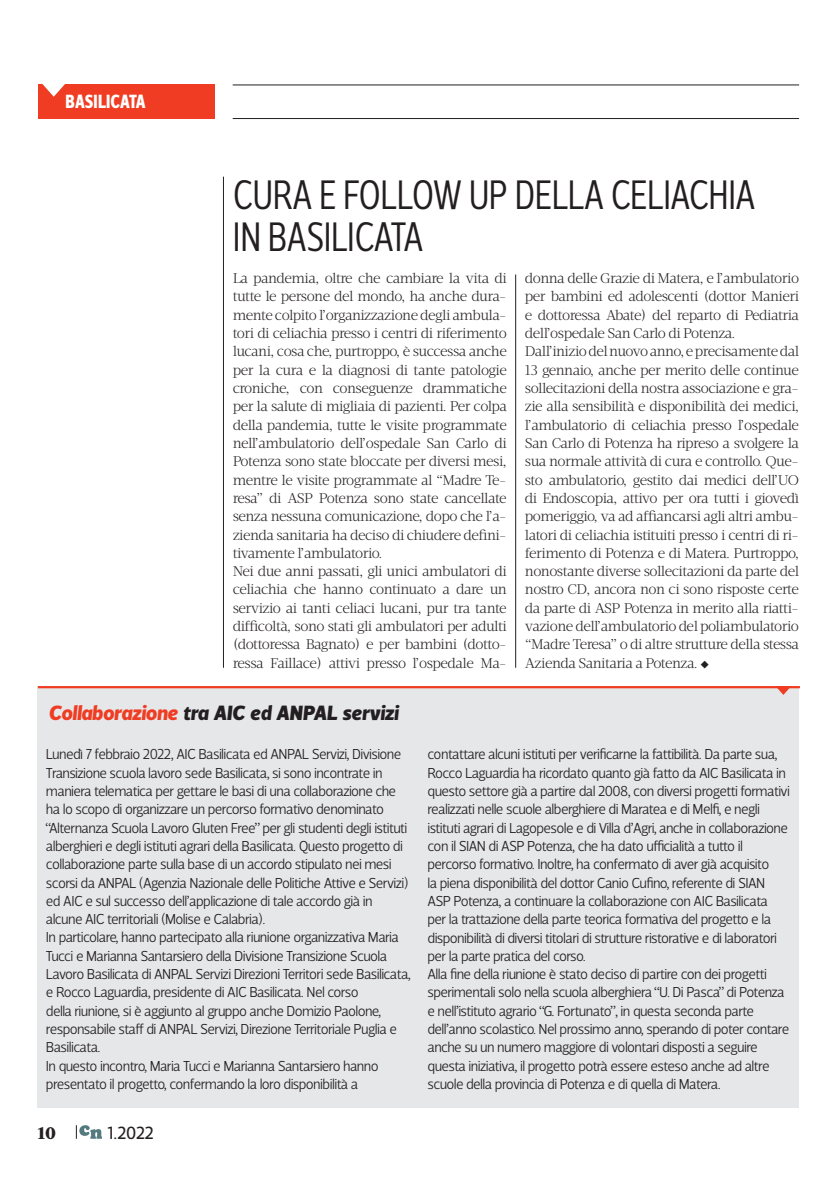
<style>
.page{position:relative;width:837px;height:1178px;background:#fff}
.page>*{position:absolute;margin:0;border:0;box-sizing:border-box;transform-origin:0 0}
.t1{font:300 42px/42px "Velino Sans Condensed";letter-spacing:-.015em;color:#231f20}
.t2{font:italic 900 21px "Velino Sans";letter-spacing:-.01em;color:#231f20}
.t3{font:700 19.5px "Velino Sans Condensed";letter-spacing:.005em;color:#fff}
.t4{font:18px "Velino Sans";color:#231f20}
.t5{font:800 18px "Acta";color:#231f20}
.t6{font:300 14.7px/18.3px "Velino Sans";letter-spacing:-.04em;color:#231f20}
.t7{font:300 14.4px/18.3px "Velino Text";letter-spacing:-.035em;color:#231f20}
.s1{color:#ef3c22}
</style>
<div class="page">
<div style="left:38px;top:85px;width:177px;height:34px;background:#ef3c22"></div>
<hr style="left:233px;top:85px;width:566px;height:1px;background:#231f20">
<hr style="left:233px;top:118px;width:566px;height:1px;background:#231f20">
<svg style="left:42px;top:84px;width:23px;height:13px"></svg>
<svg style="left:76px;top:1125px;width:26px;height:13px"></svg>
<hr style="left:515px;top:274px;width:1px;height:393px;background:#231f20">
<hr style="left:223px;top:176px;width:1px;height:491px;background:#231f20">
<div style="left:38px;top:685px;width:761px;height:421px;background:#e6e7e9"></div>
<hr style="left:38px;top:685px;width:762px;height:3px;background:#ef3c22">
<svg style="left:775px;top:685px;width:16px;height:9px"></svg>
<h3 class="t3" style="left:65px;top:89px;width:82px">BASILICATA</h3>
<h1 class="t1" style="left:233px;top:174px;width:524px">CURA E FOLLOW UP DELLA CELIACHIA<br>IN BASILICATA</h1>
<p class="t7" style="left:233px;top:269px;width:276px">La pandemia, oltre che cambiare la vita di tutte le persone del mondo, ha anche dura&shy;mente colpito l’organizzazione degli ambula&shy;tori di celiachia presso i centri di riferimento lucani, cosa che, purtroppo, è successa anche per la cura e la diagnosi di tante patologie croniche, con conseguenze drammatiche per la salute di migliaia di pazienti. Per colpa della pandemia, tutte le visite programmate nell’ambulatorio dell’ospedale San Carlo di Potenza sono state bloccate per diversi mesi, mentre le visite programmate al “Madre Te&shy;resa” di ASP Potenza sono state cancellate senza nessuna comunicazione, dopo che l’a&shy;zienda sanitaria ha deciso di chiudere defini&shy;tivamente l’ambulatorio.<br>Nei due anni passati, gli unici ambulatori di celiachia che hanno continuato a dare un servizio ai tanti celiaci lucani, pur tra tante difficoltà, sono stati gli ambulatori per adulti (dottoressa Bagnato) e per bambini (dotto&shy;ressa Faillace) attivi presso l’ospedale Ma-</p>
<p class="t7" style="left:525px;top:269px;width:276px">donna delle Grazie di Matera, e l’ambulatorio per bambini ed adolescenti (dottor Manieri e dottoressa Abate) del reparto di Pediatria dell’ospedale San Carlo di Potenza.<br>Dall’inizio del nuovo anno, e precisamente dal 13 gennaio, anche per merito delle continue sollecitazioni della nostra associazione e gra&shy;zie alla sensibilità e disponibilità dei medici, l’ambulatorio di celiachia presso l’ospedale San Carlo di Potenza ha ripreso a svolgere la sua normale attività di cura e controllo. Que&shy;sto ambulatorio, gestito dai medici dell’UO di Endoscopia, attivo per ora tutti i giovedì pomeriggio, va ad affiancarsi agli altri ambu&shy;latori di celiachia istituiti presso i centri di ri&shy;ferimento di Potenza e di Matera. Purtroppo, nonostante diverse sollecitazioni da parte del nostro CD, ancora non ci sono risposte certe da parte di ASP Potenza in merito alla riatti&shy;vazione dell’ambulatorio del poliambulatorio “Madre Teresa” o di altre strutture della stessa Azienda Sanitaria a Potenza. ◆</p>
<h2 class="t2" style="left:49px;top:699px;width:352px"><span class="s1">Collaborazione</span> tra AIC ed ANPAL servizi</h2>
<p class="t6" style="left:46px;top:745px;width:366px">Lunedì 7 febbraio 2022, AIC Basilicata ed ANPAL Servizi, Divisione Transizione scuola lavoro sede Basilicata, si sono incontrate in maniera telematica per gettare le basi di una collaborazione che ha lo scopo di organizzare un percorso formativo denominato “Alternanza Scuola Lavoro Gluten Free” per gli studenti degli istituti alberghieri e degli istituti agrari della Basilicata. Questo progetto di collaborazione parte sulla base di un accordo stipulato nei mesi scorsi da ANPAL (Agenzia Nazionale delle Politiche Attive e Servizi) ed AIC e sul successo dell’applicazione di tale accordo già in alcune AIC territoriali (Molise e Calabria).<br>In particolare, hanno partecipato alla riunione organizzativa Maria Tucci e Marianna Santarsiero della Divisione Transizione Scuola Lavoro Basilicata di ANPAL Servizi Direzioni Territori sede Basilicata, e Rocco Laguardia, presidente di AIC Basilicata. Nel corso<br>della riunione, si è aggiunto al gruppo anche Domizio Paolone, responsabile staff di ANPAL Servizi, Direzione Territoriale Puglia e Basilicata.<br>In questo incontro, Maria Tucci e Marianna Santarsiero hanno presentato il progetto, confermando la loro disponibilità a</p>
<p class="t6" style="left:427px;top:745px;width:364px">contattare alcuni istituti per verificarne la fattibilità. Da parte sua, Rocco Laguardia ha ricordato quanto già fatto da AIC Basilicata in questo settore già a partire dal 2008, con diversi progetti formativi realizzati nelle scuole alberghiere di Maratea e di Melfi, e negli istituti agrari di Lagopesole e di Villa d’Agri, anche in collaborazione con il SIAN di ASP Potenza, che ha dato ufficialità a tutto il percorso formativo. Inoltre, ha confermato di aver già acquisito<br>la piena disponibilità del dottor Canio Cufino, referente di SIAN ASP Potenza, a continuare la collaborazione con AIC Basilicata per la trattazione della parte teorica formativa del progetto e la disponibilità di diversi titolari di strutture ristorative e di laboratori per la parte pratica del corso.<br>Alla fine della riunione è stato deciso di partire con dei progetti sperimentali solo nella scuola alberghiera “U. Di Pasca” di Potenza e nell’istituto agrario “G. Fortunato”, in questa seconda parte dell’anno scolastico. Nel prossimo anno, sperando di poter contare anche su un numero maggiore di volontari disposti a seguire questa iniziativa, il progetto potrà essere esteso anche ad altre scuole della provincia di Potenza e di quella di Matera.</p>
<p class="t5" style="left:38px;top:1121px;width:20px">10</p>
<p class="t4" style="left:108px;top:1121px;width:48px">1.2022</p>
</div>
